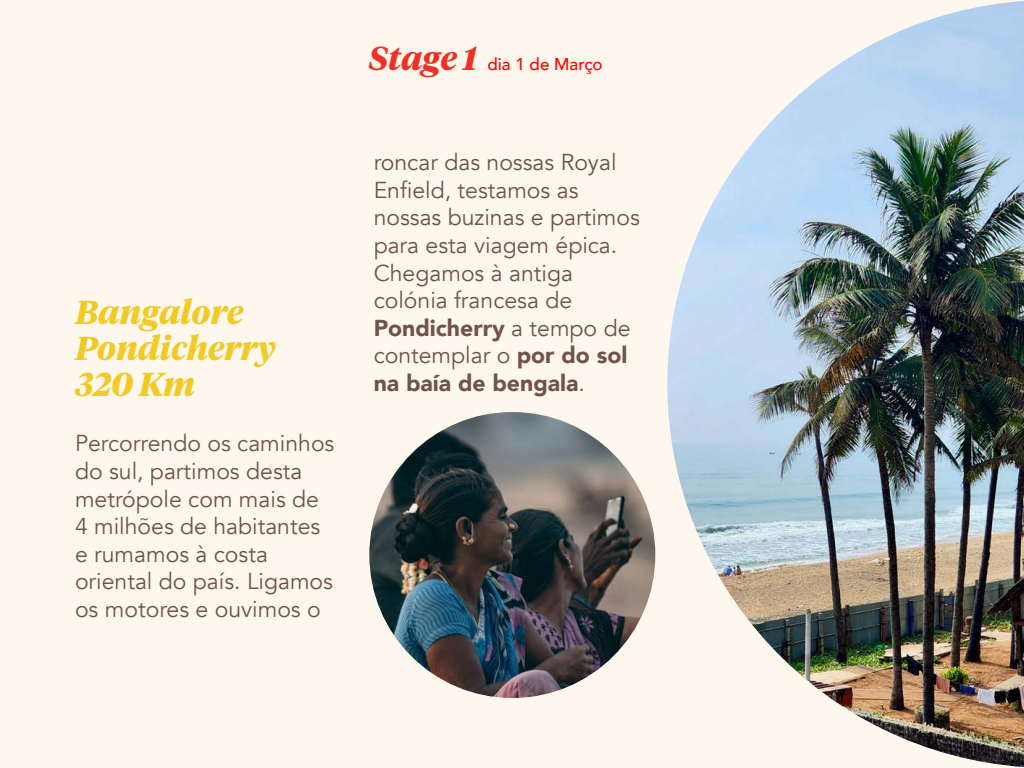
<style>
.page{position:relative;width:1024px;height:768px;background:#fdf7ee}
.page>*{position:absolute;margin:0;border:0;box-sizing:border-box;transform-origin:0 0}
.t1{font:italic 700 33px/36px "Tiempos Headline";color:#f1ca25}
.t2{font:23px/27.6px "Avenir";color:#70534b}
.t3{font:500 17px "Avenir";color:#f00}
.s1{font-family:"Tiempos Headline";font-weight:700;font-style:italic;font-size:33px;color:#ee3124}
.s2{font-weight:900}
</style>
<div class="page">
<img style="left:369px;top:412px;width:286px;height:286px;border-radius:143px">
<img style="left:667px;top:1px;width:357px;height:766px">
<h1 class="t1" style="left:75px;top:293px;width:202px">Bangalore<br>Pondicherry<br>320 Km</h1>
<p class="t2" style="left:75px;top:430px;width:261px">Percorrendo os caminhos do sul, partimos desta metrópole com mais de<br>4 milhões de habitantes e rumamos à costa oriental do país. Ligamos os motores e ouvimos o</p>
<p class="t3" style="left:369px;top:49px;width:236px"><span class="s1">Stage 1</span> dia 1 de Março</p>
<p class="t2" style="left:374px;top:149px;width:268px">roncar das nossas Royal<br>Enfield, testamos as nossas buzinas e partimos para esta viagem épica.<br>Chegamos à antiga colónia francesa de<br><span class="s2">Pondicherry</span> a tempo de contemplar o <span class="s2">por do sol na baía de bengala</span>.</p>
</div>
